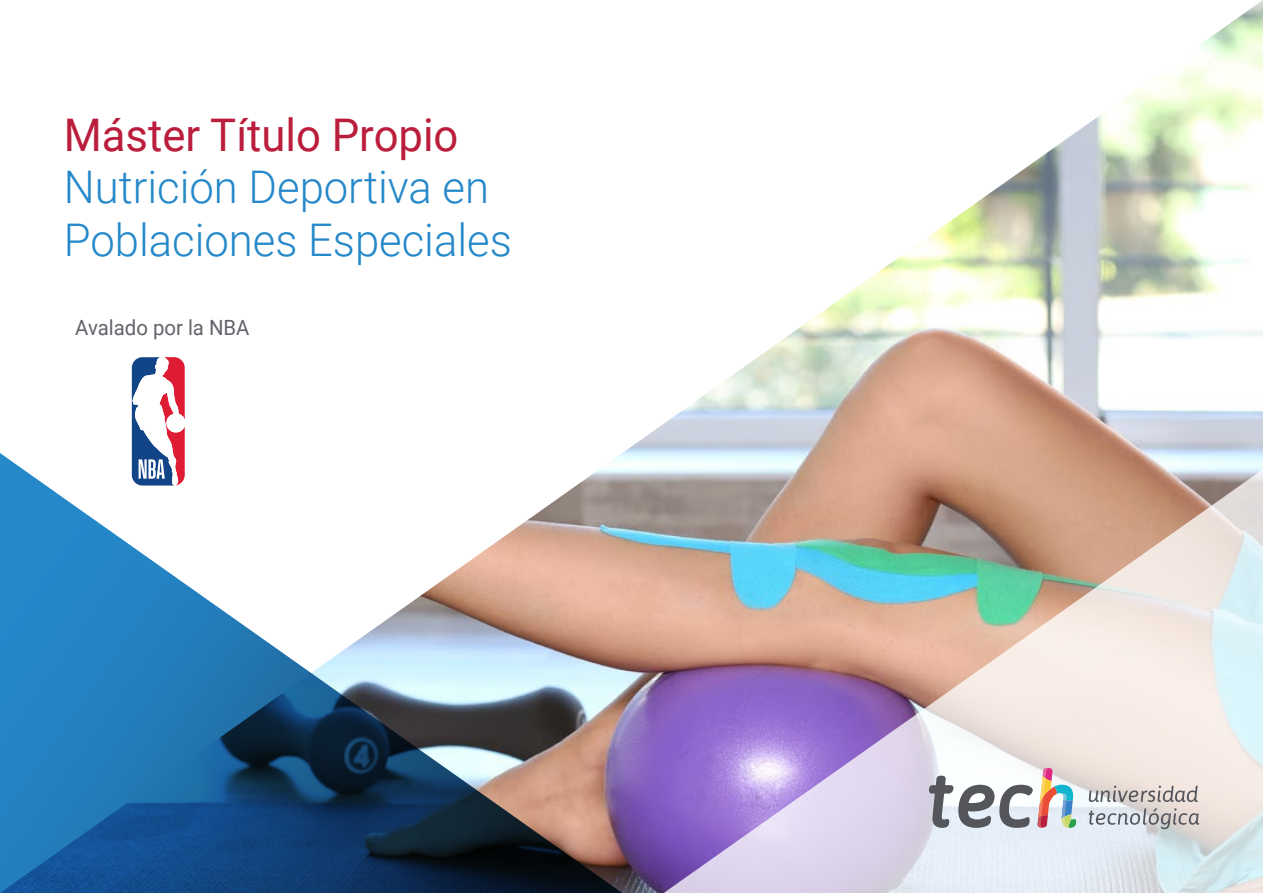
<style>
.page{position:relative;width:1263px;height:893px;background:#fff}
.page>*{position:absolute;margin:0;border:0;box-sizing:border-box;transform-origin:0 0}
.t1{font:300 45px/52.5px "Roboto";color:#2488c9}
.t2{font:45px "Roboto";color:#ba1e3c}
.t3{font:21px "Roboto";color:#61646a}
</style>
<div class="page">
<img style="left:131px;top:0;width:1132px;height:454px">
<svg style="left:0;top:438px;width:640px;height:455px"></svg>
<img style="left:634px;top:454px;width:629px;height:439px">
<svg style="left:929px;top:768px;width:147px;height:60px"></svg>
<svg style="left:1089px;top:786px;width:109px;height:16px;background:#beb7b5"></svg>
<svg style="left:1089px;top:808px;width:110px;height:21px;background:#c1c2c6"></svg>
<svg style="left:132px;top:357px;width:53px;height:129px"></svg>
<p class="t2" style="left:64px;top:103px;width:396px">Máster Título Propio</p>
<p class="t1" style="left:64px;top:159px;width:450px">Nutrición Deportiva en<br>Poblaciones Especiales</p>
<p class="t3" style="left:75px;top:313px;width:176px">Avalado por la NBA</p>
</div>
